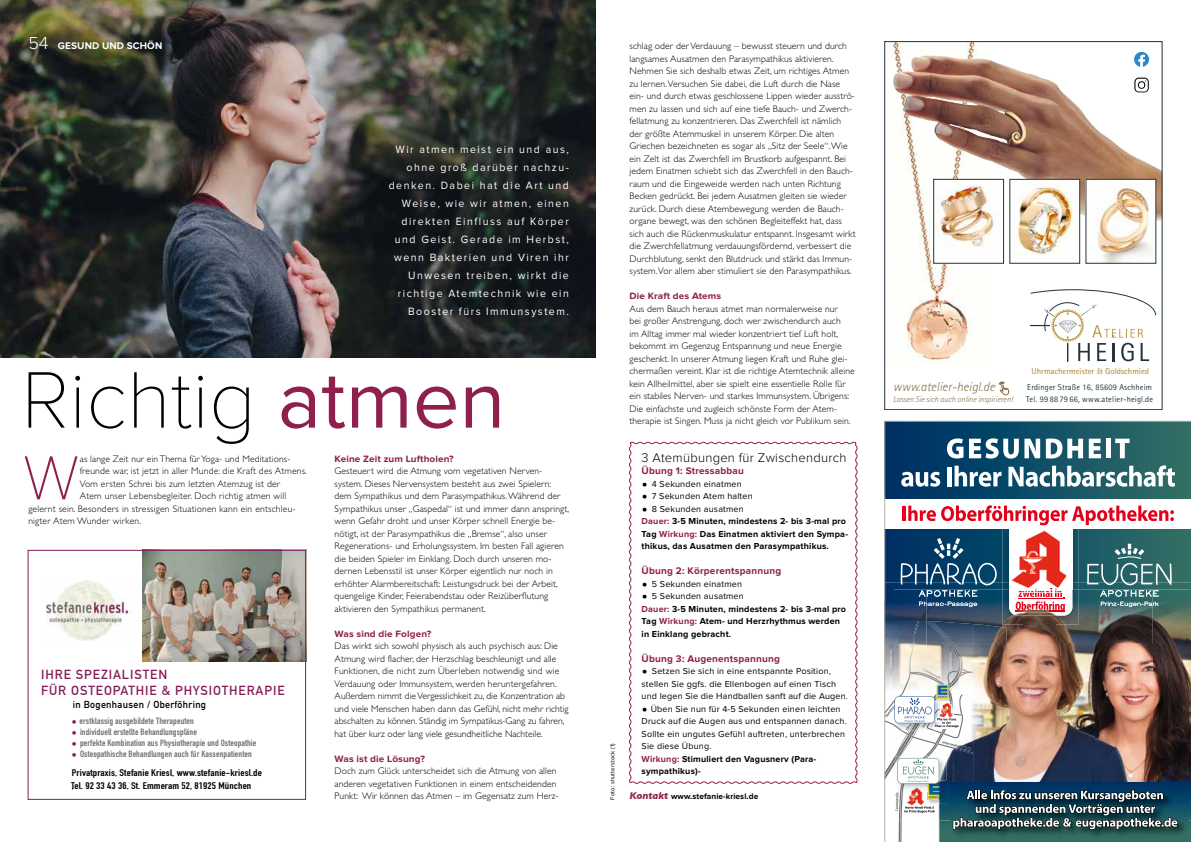
<style>
.page{position:relative;width:1191px;height:842px;background:#fff}
.page>*{position:absolute;margin:0;border:0;box-sizing:border-box;transform-origin:0 0}
.t1{font:100 83px "Proxima Nova";color:#000}
.t2{font:100 64.5px "Proxima Nova";color:#8f1f4d}
.t3{font:13px/16px "DIN Mittelschrift";letter-spacing:.07em;color:#851e5b}
.t4{font:300 13px "Proxima Nova";letter-spacing:.02em;color:#000}
.t5{font:italic 300 12.9px "Rotis Sans Serif";color:#8c724b}
.t6{font:11px/18px "Proxima Nova";letter-spacing:.14em;color:#fff;text-align:right;scale:.96 1}
.t7{font:700 10px "Proxima Nova";letter-spacing:.02em;color:#8f1f4d}
.t8{font:10px "DIN Mittelschrift";letter-spacing:.03em;color:#000}
.t9{font:700 10px "Proxima Nova";letter-spacing:.01em;color:#fff}
.t10{font:300 9.6px/12.5px "Gill Sans CE";letter-spacing:.01em;color:#000}
.t11{font:9.5px/12.5px "DIN Engschrift Alternate";letter-spacing:.01em;color:#000;scale:1.19 1}
.t12{font:700 9.5px "Proxima Nova";letter-spacing:.01em;color:#8f1f4d;scale:1.05 1}
.t13{font:300 9.4px "Gill Sans CE";letter-spacing:.01em;color:#000}
.t14{font:9px/12.5px "Proxima Nova";letter-spacing:.02em;color:#000}
.t15{font:700 9px/12.5px "Proxima Nova";letter-spacing:.02em;color:#000}
.t16{font:9px "DIN Engschrift";letter-spacing:.01em;color:#707172;scale:1.06 1}
.t17{font:9px "DIN Engschrift Alternate";letter-spacing:.01em;color:#707172;scale:1.06 1}
.t18{font:8.5px/11.7px "Rotis Sans Serif";letter-spacing:.02em;color:#23353a}
.t19{font:700 8.5px "Rotis Sans Serif";color:#ba9944}
.t20{font:700 8.3px "Proxima Nova";letter-spacing:.01em;color:#000}
.t21{font:italic 300 8.2px "Rotis Sans Serif";color:#8c724b}
.t22{font:6px "Proxima Nova";letter-spacing:.02em;color:#000}
.s1{font-weight:300;font-size:18px}
.s2{font-weight:400;color:#8f1f4d}
.s3{font-size:9.4px}
.s4{font-family:"Gill Sans CE";font-weight:300;font-size:15px;color:#851e5b}
.s5{font-size:18px}
.s6{font-weight:400;font-size:18px}
.s7{font-weight:400}
.s8{color:#8f1f4d}
.s9{font-weight:700;color:#8f1f4d}
.s10{font-weight:700}
.s11{font-family:"Gill Sans";font-style:italic;font-size:10px;color:#8f1f4d}
</style>
<div class="page">
<img style="left:0;top:0;width:595px;height:357px">
<img style="left:884px;top:421px;width:307px;height:421px">
<svg style="left:990px;top:51px;width:170px;height:345px"></svg>
<img style="left:890px;top:43px;width:100px;height:321px">
<svg style="left:1030px;top:289px;width:126px;height:72px"></svg>
<svg style="left:998px;top:382px;width:11px;height:13px"></svg>
<img style="left:990px;top:60px;width:46px;height:126px">
<img style="left:893px;top:55px;width:42px;height:67px">
<img style="left:934px;top:126px;width:56px;height:28px">
<img style="left:935px;top:181px;width:66px;height:80px">
<div style="left:933px;top:179px;width:70px;height:84px;border:1px solid #23353a"></div>
<img style="left:1011px;top:181px;width:67px;height:80px">
<div style="left:1009px;top:179px;width:71px;height:84px;border:1px solid #23353a"></div>
<img style="left:1087px;top:181px;width:67px;height:80px">
<svg style="left:1134px;top:52px;width:15px;height:15px"></svg>
<img style="left:1134px;top:78px;width:13px;height:14px">
<div style="left:884px;top:41px;width:278px;height:369px;border:1px solid #23353a"></div>
<img style="left:47px;top:581px;width:82px;height:60px">
<img style="left:143px;top:552px;width:161px;height:110px">
<div style="left:28px;top:550px;width:278px;height:250px;border:1px solid #851e5b"></div>
<svg style="left:629px;top:441px;width:229px;height:343px"></svg>
<p class="t9" style="left:28px;top:41px;width:135px"><span class="s1">54</span> GESUND UND SCHÖN</p>
<p class="t6" style="left:389px;top:141px;width:189px">Wir atmen meist ein und aus, ohne groß darüber nachzu&shy;denken. Dabei hat die Art und<br>Weise, wie wir atmen, einen direkten Einfluss auf Körper und Geist. Gerade im Herbst, wenn Bakterien und Viren ihr<br>Unwesen treiben, wirkt die richtige Atemtechnik wie ein<br>Booster fürs Immunsystem.</p>
<h1 class="t1" style="left:21px;top:362px;width:485px">Richtig <span class="s2">atmen</span></h1>
<h2 class="t2" style="left:23px;top:448px;width:58px">W</h2>
<p class="t13" style="left:80px;top:453px;width:212px">as lange Zeit nur ein Thema für Yoga- und Meditations-</p>
<p class="t12" style="left:334px;top:454px;width:115px">Keine Zeit zum Luftholen?</p>
<p class="t10" style="left:334px;top:465px;width:236px">Gesteuert wird die Atmung vom vegetativen Nerven&shy;system. Dieses Nervensystem besteht aus zwei Spielern: dem Sympathikus und dem Parasympathikus. Während der Sympathikus unser „Gaspedal“ ist und immer dann anspringt, wenn Gefahr droht und unser Körper schnell Energie be&shy;nötigt, ist der Parasympathikus die „Bremse“, also unser Regenerations- und Erholungssystem. Im besten Fall agieren die beiden Spieler im Einklang. Doch durch unseren mo&shy;dernen Lebensstil ist unser Körper eigentlich nur noch in erhöhter Alarmbereitschaft: Leistungsdruck bei der Arbeit, quengelige Kinder, Feierabendstau oder Reizüberflutung aktivieren den Sympathikus permanent.</p>
<p class="t12" style="left:334px;top:629px;width:94px">Was sind die Folgen?</p>
<p class="t10" style="left:334px;top:640px;width:235px">Das wirkt sich sowohl physisch als auch psychisch aus: Die Atmung wird flacher, der Herzschlag beschleunigt und alle Funktionen, die nicht zum Überleben notwendig sind wie Verdauung oder Immunsystem, werden heruntergefahren.<br>Außerdem nimmt die Vergesslichkeit zu, die Konzentration ab und viele Menschen haben dann das Gefühl, nicht mehr richtig abschalten zu können. Ständig im Sympatikus-Gang zu fahren, hat über kurz oder lang viele gesundheitliche Nachteile.</p>
<p class="t12" style="left:334px;top:754px;width:88px">Was ist die Lösung?</p>
<p class="t10" style="left:334px;top:765px;width:226px">Doch zum Glück unterscheidet sich die Atmung von allen anderen vegetativen Funktionen in einem entscheidenden<br>Punkt: Wir können das Atmen – im Gegensatz zum Herz-</p>
<p class="t10" style="left:80px;top:465px;width:229px"><span class="s3">f</span>reunde war, ist jetzt in aller Munde: die Kraft des Atmens.</p>
<p class="t10" style="left:80px;top:477px;width:202px">Vom ersten Schrei bis zum letzten Atemzug ist der</p>
<p class="t10" style="left:80px;top:490px;width:208px">Atem unser Lebensbegleiter. Doch richtig atmen will</p>
<p class="t10" style="left:28px;top:502px;width:269px">gelernt sein. Besonders in stressigen Situationen kann ein entschleu-</p>
<p class="t10" style="left:28px;top:515px;width:114px">nigter Atem Wunder wirken.</p>
<h3 class="t3" style="left:41px;top:667px;width:245px">IHRE SPEZIALISTEN<br>FÜR OSTEOPATHIE &amp; PHYSIOTHERAPIE</h3>
<p class="t8" style="left:73px;top:698px;width:135px">in Bogenhausen / Oberföhring</p>
<p class="t17" style="left:70px;top:716px;width:118px"><span class="s4">•</span> erstklassig ausgebildete Therapeuten</p>
<p class="t16" style="left:70px;top:727px;width:121px"><span class="s4">•</span> individuell erstellte Behandlungspläne</p>
<p class="t16" style="left:70px;top:738px;width:177px"><span class="s4">•</span> perfekte Kombination aus Physiotherapie und Osteopathie</p>
<p class="t16" style="left:70px;top:749px;width:172px"><span class="s4">•</span> Osteopathische Behandlungen auch für Kassenpatienten</p>
<p class="t11" style="left:71px;top:767px;width:162px">Privatpraxis, Stefanie Kriesl, www.stefanie-kriesl.de , Tel. 92 33 43 36, St. Emmeram 52, 81925 München</p>
<p class="t22" style="left:610px;top:800px;width:58px;rotate:-90deg">Foto: shutterstock (1)</p>
<p class="t10" style="left:629px;top:40px;width:228px">schlag oder der Verdauung – bewusst steuern und durch langsames Ausatmen den Parasympathikus aktivieren.<br>Nehmen Sie sich deshalb etwas Zeit, um richtiges Atmen zu lernen. Versuchen Sie dabei, die Luft durch die Nase ein- und durch etwas geschlossene Lippen wieder ausströ&shy;men zu lassen und sich auf eine tiefe Bauch- und Zwerch&shy;fellatmung zu konzentrieren. Das Zwerchfell ist nämlich der größte Atemmuskel in unserem Körper. Die alten Griechen bezeichneten es sogar als „Sitz der Seele“. Wie ein Zelt ist das Zwerchfell im Brustkorb aufgespannt. Bei jedem Einatmen schiebt sich das Zwerchfell in den Bauch&shy;raum und die Eingeweide werden nach unten Richtung Becken gedrückt. Bei jedem Ausatmen gleiten sie wieder zurück. Durch diese Atembewegung werden die Bauch&shy;organe bewegt, was den schönen Begleiteffekt hat, dass sich auch die Rückenmuskulatur entspannt. Insgesamt wirkt die Zwerchfellatmung verdauungsfördernd, verbessert die Durchblutung, senkt den Blutdruck und stärkt das Immun&shy;system. Vor allem aber stimuliert sie den Parasympathikus.</p>
<p class="t12" style="left:629px;top:292px;width:89px">Die Kraft des Atems</p>
<p class="t10" style="left:629px;top:302px;width:227px">Aus dem Bauch heraus atmet man normalerweise nur<br>bei großer Anstrengung, doch wer zwischendurch auch<br>im Alltag immer mal wieder konzentriert tief Luft holt, bekommt im Gegenzug Entspannung und neue Energie geschenkt. In unserer Atmung liegen Kraft und Ruhe glei&shy;chermaßen vereint. Klar ist die richtige Atemtechnik alleine kein Allheilmittel, aber sie spielt eine essentielle Rolle für ein stabiles Nerven- und starkes Immunsystem. Übrigens:<br>Die einfachste und zugleich schönste Form der Atem&shy;therapie ist Singen. Muss ja nicht gleich vor Publikum sein.</p>
<h3 class="t4" style="left:641px;top:452px;width:206px">3 Atemübungen für Zwischendurch</h3>
<p class="t7" style="left:641px;top:466px;width:104px">Übung 1: Stressabbau</p>
<p class="t14" style="left:641px;top:478px;width:102px"><span class="s5">•</span> 4 Sekunden einatmen</p>
<p class="t14" style="left:641px;top:490px;width:113px"><span class="s5">•</span> 7 Sekunden Atem halten</p>
<p class="t15" style="left:641px;top:503px;width:208px"><span class="s6">•</span> <span class="s7">8 Sekunden ausatmen<br></span><span class="s8">Dauer:</span> 3-5 Minuten, mindestens 2- bis 3-mal pro Tag <span class="s8">Wirkung:</span> Das Einatmen aktiviert den Sympa&shy;thikus, das Ausatmen den Parasympathikus.</p>
<p class="t7" style="left:641px;top:566px;width:141px">Übung 2: Körperentspannung</p>
<p class="t14" style="left:641px;top:578px;width:102px"><span class="s5">•</span> 5 Sekunden einatmen</p>
<p class="t15" style="left:641px;top:590px;width:206px"><span class="s6">•</span> <span class="s7">5 Sekunden ausatmen<br></span><span class="s8">Dauer:</span> 3-5 Minuten, mindestens 2- bis 3-mal pro Tag <span class="s8">Wirkung:</span> Atem- und Herzrhythmus werden in Einklang gebracht.</p>
<p class="t7" style="left:641px;top:654px;width:140px">Übung 3: Augenentspannung</p>
<p class="t14" style="left:641px;top:665px;width:208px"><span class="s5">•</span> Setzen Sie sich in eine entspannte Position, stellen Sie ggfs. die Ellenbogen auf einen Tisch und legen Sie die Handballen sanft auf die Augen.</p>
<p class="t14" style="left:641px;top:703px;width:207px"><span class="s5">•</span> Üben Sie nun für 4-5 Sekunden einen leichten Druck auf die Augen aus und entspannen danach.<br>Sollte ein ungutes Gefühl auftreten, unterbrechen Sie diese Übung.<br><span class="s9">Wirkung:</span> <span class="s10">Stimuliert den Vagusnerv (Para&shy;sympathikus)-</span></p>
<p class="t20" style="left:629px;top:793px;width:130px"><span class="s11">Kontakt</span> www.stefanie-kriesl.de</p>
<h3 class="t5" style="left:893px;top:379px;width:103px">www.atelier-heigl.de</h3>
<p class="t21" style="left:893px;top:394px;width:121px">Lassen Sie sich auch online inspirieren!</p>
<p class="t19" style="left:1031px;top:366px;width:119px">Uhrmachermeister &amp; Goldschmied</p>
<p class="t18" style="left:1026px;top:381px;width:128px">Erdinger Straße 16, 85609 Aschheim<br>Tel. 99 88 79 66, www.atelier-heigl.de</p>
</div>
